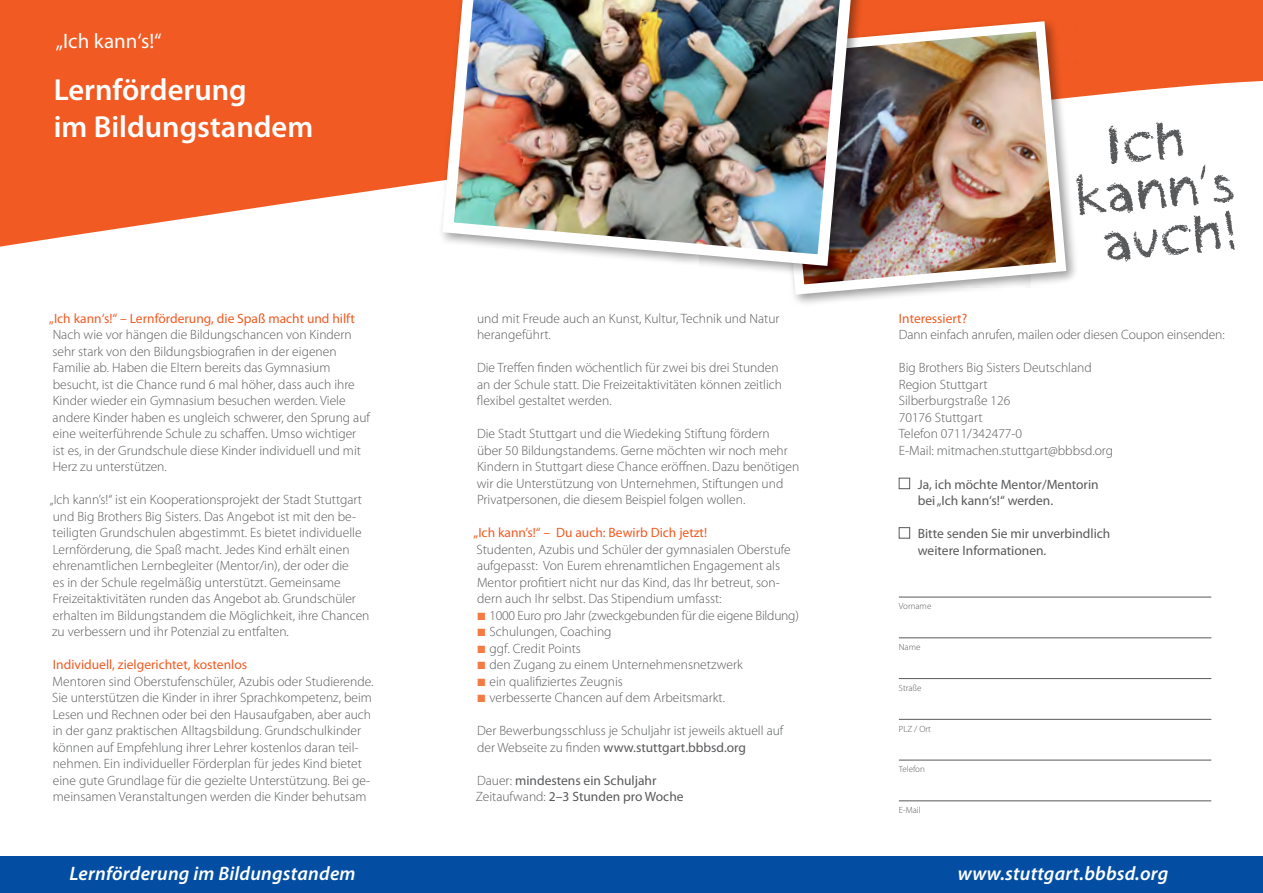
<style>
.page{position:relative;width:1263px;height:893px;background:#fff}
.page>*{position:absolute;margin:0;border:0;box-sizing:border-box;transform-origin:0 0}
.t1{font:57px/48px "Crayon Hand";color:#58595b;text-align:center}
.t2{font:600 30.6px/36.8px "Myriad Pro";color:#fff}
.t3{font:21px "Myriad Pro";color:#fff}
.t4{font:italic 600 19.5px "Myriad Pro";letter-spacing:.01em;color:#fff}
.t5{font:300 13.5px/16.5px "Myriad Pro";color:#58595b}
.t6{font:13.5px/16.5px "Myriad Pro";color:#58595b}
.t7{font:13.5px "Myriad Pro";color:#f15a22}
.t8{font:300 13.5px "Myriad Pro";letter-spacing:-.02em;color:#58595b}
.t9{font:300 9px "Myriad Pro";color:#58595b}
.s1{color:#f47b44}
.s2{font-weight:400}
.s3{font-weight:300}
</style>
<div class="page">
<div style="left:0;top:857px;width:1263px;height:36px;background:#034ea2"></div>
<svg style="left:0;top:0;width:1263px;height:247px;fill:#f15a22"></svg>
<div style="left:769px;top:17px;width:310px;height:290px;background:#000;opacity:.4"></div>
<img style="left:769px;top:16px;width:302px;height:284px">
<div style="left:437px;top:0;width:429px;height:279px;background:#000;opacity:.4"></div>
<img style="left:436px;top:0;width:424px;height:272px">
<hr style="left:899px;top:638px;width:312px;height:1px;background:#58595b">
<hr style="left:899px;top:597px;width:312px;height:1px;background:#58595b">
<hr style="left:899px;top:678px;width:312px;height:1px;background:#58595b">
<hr style="left:899px;top:719px;width:312px;height:1px;background:#58595b">
<hr style="left:899px;top:760px;width:312px;height:1px;background:#58595b">
<hr style="left:899px;top:801px;width:312px;height:1px;background:#58595b">
<div style="left:899px;top:478px;width:11px;height:11px;border:1px solid #58595b"></div>
<div style="left:899px;top:527px;width:11px;height:11px;border:1px solid #58595b"></div>
<h3 class="t3" style="left:56px;top:28px;width:107px">„Ich kann‘s!“</h3>
<h2 class="t2" style="left:54px;top:71px;width:261px">Lernförderung<br>im Bildungstandem</h2>
<p class="t7" style="left:49px;top:310px;width:307px">„Ich kann‘s!“ – Lernförderung, die Spaß macht und hilft</p>
<p class="t5" style="left:52px;top:326px;width:319px">Nach wie vor hängen die Bildungschancen von Kindern sehr stark von den Bildungsbiografien in der eigenen Familie ab. Haben die Eltern bereits das Gymnasium besucht, ist die Chance rund 6 mal höher, dass auch ihre Kinder wieder ein Gymnasium besuchen werden. Viele andere Kinder haben es ungleich schwerer, den Sprung auf eine weiterführende Schule zu schaffen. Umso wichtiger ist es, in der Grundschule diese Kinder individuell und mit Herz zu unterstützen.</p>
<p class="t5" style="left:50px;top:491px;width:321px">„Ich kann’s!“ ist ein Kooperationsprojekt der Stadt Stuttgart und Big Brothers Big Sisters. Das Angebot ist mit den be&shy;teiligten Grundschulen abgestimmt. Es bietet individuelle Lernförderung, die Spaß macht. Jedes Kind erhält einen ehrenamtlichen Lernbegleiter (Mentor/in), der oder die<br>es in der Schule regelmäßig unterstützt. Gemeinsame Freizeitaktivitäten runden das Angebot ab. Grundschüler erhalten im Bildungstandem die Möglichkeit, ihre Chancen zu verbessern und ihr Potenzial zu entfalten.</p>
<p class="t7" style="left:53px;top:656px;width:196px">Individuell, zielgerichtet, kostenlos</p>
<p class="t5" style="left:52px;top:673px;width:323px">Mentoren sind Oberstufenschüler, Azubis oder Studierende.<br>Sie unterstützen die Kinder in ihrer Sprachkompetenz, beim Lesen und Rechnen oder bei den Hausaufgaben, aber auch in der ganz praktischen Alltagsbildung. Grundschulkinder können auf Empfehlung ihrer Lehrer kostenlos daran teil&shy;nehmen. Ein individueller Förderplan für jedes Kind bietet eine gute Grundlage für die gezielte Unterstützung. Bei ge&shy;meinsamen Veranstaltungen werden die Kinder behutsam</p>
<p class="t5" style="left:477px;top:310px;width:304px">und mit Freude auch an Kunst, Kultur, Technik und Natur herangeführt.</p>
<p class="t5" style="left:477px;top:359px;width:307px">Die Treffen finden wöchentlich für zwei bis drei Stunden an der Schule statt. Die Freizeitaktivitäten können zeitlich flexibel gestaltet werden.</p>
<p class="t5" style="left:477px;top:425px;width:324px">Die Stadt Stuttgart und die Wiedeking Stiftung fördern<br>über 50 Bildungstandems. Gerne möchten wir noch mehr Kindern in Stuttgart diese Chance eröffnen. Dazu benötigen wir die Unterstützung von Unternehmen, Stiftungen und Privatpersonen, die diesem Beispiel folgen wollen.</p>
<p class="t7" style="left:474px;top:524px;width:235px">„Ich kann’s!“ – Du auch: Bewirb Dich jetzt!</p>
<p class="t5" style="left:476px;top:541px;width:316px">Studenten, Azubis und Schüler der gymnasialen Oberstufe aufgepasst: Von Eurem ehrenamtlichen Engagement als Mentor profitiert nicht nur das Kind, das Ihr betreut, son&shy;dern auch Ihr selbst. Das Stipendium umfasst:</p>
<p class="t8" style="left:478px;top:607px;width:323px"><span class="s1">■</span> 1000 Euro pro Jahr (zweckgebunden für die eigene Bildung)</p>
<p class="t5" style="left:478px;top:623px;width:135px"><span class="s1">■</span> Schulungen, Coaching</p>
<p class="t5" style="left:478px;top:640px;width:105px"><span class="s1">■</span> ggf. Credit Points</p>
<p class="t5" style="left:478px;top:656px;width:267px"><span class="s1">■</span> den Zugang zu einem Unternehmensnetzwerk</p>
<p class="t5" style="left:478px;top:673px;width:147px"><span class="s1">■</span> ein qualifiziertes Zeugnis</p>
<p class="t5" style="left:478px;top:689px;width:249px"><span class="s1">■</span> verbesserte Chancen auf dem Arbeitsmarkt.</p>
<p class="t5" style="left:477px;top:722px;width:308px">Der Bewerbungsschluss je Schuljahr ist jeweils aktuell auf der Webseite zu finden <span class="s2">www.stuttgart.bbbsd.org</span></p>
<p class="t6" style="left:476px;top:772px;width:209px"><span class="s3">Dauer:</span> mindestens ein Schuljahr<br><span class="s3">Zeitaufwand:</span> 2–3 Stunden pro Woche</p>
<h1 class="t1" style="left:1066px;top:126px;width:160px;rotate:-5deg">Ich kann‘s auch!</h1>
<p class="t7" style="left:899px;top:310px;width:70px">Interessiert?</p>
<p class="t5" style="left:899px;top:326px;width:327px">Dann einfach anrufen, mailen oder diesen Coupon einsenden:</p>
<p class="t5" style="left:899px;top:359px;width:216px">Big Brothers Big Sisters Deutschland<br>Region Stuttgart<br>Silberburgstraße 126<br>70176 Stuttgart<br>Telefon 0711/342477-0<br>E-Mail: mitmachen.stuttgart@bbbsd.org</p>
<p class="t6" style="left:918px;top:476px;width:182px">Ja, ich möchte Mentor/Mentorin bei „Ich kann‘s!“ werden.</p>
<p class="t6" style="left:918px;top:525px;width:194px">Bitte senden Sie mir unverbindlich weitere Informationen.</p>
<p class="t9" style="left:899px;top:601px;width:34px">Vorname</p>
<p class="t9" style="left:899px;top:642px;width:23px">Name</p>
<p class="t9" style="left:899px;top:682px;width:24px">Straße</p>
<p class="t9" style="left:899px;top:723px;width:34px">PLZ / Ort</p>
<p class="t9" style="left:899px;top:764px;width:28px">Telefon</p>
<p class="t9" style="left:899px;top:805px;width:23px">E-Mail</p>
<h3 class="t4" style="left:70px;top:861px;width:287px">Lernförderung im Bildungstandem</h3>
<h3 class="t4" style="left:958px;top:861px;width:212px">www.stuttgart.bbbsd.org</h3>
</div>
